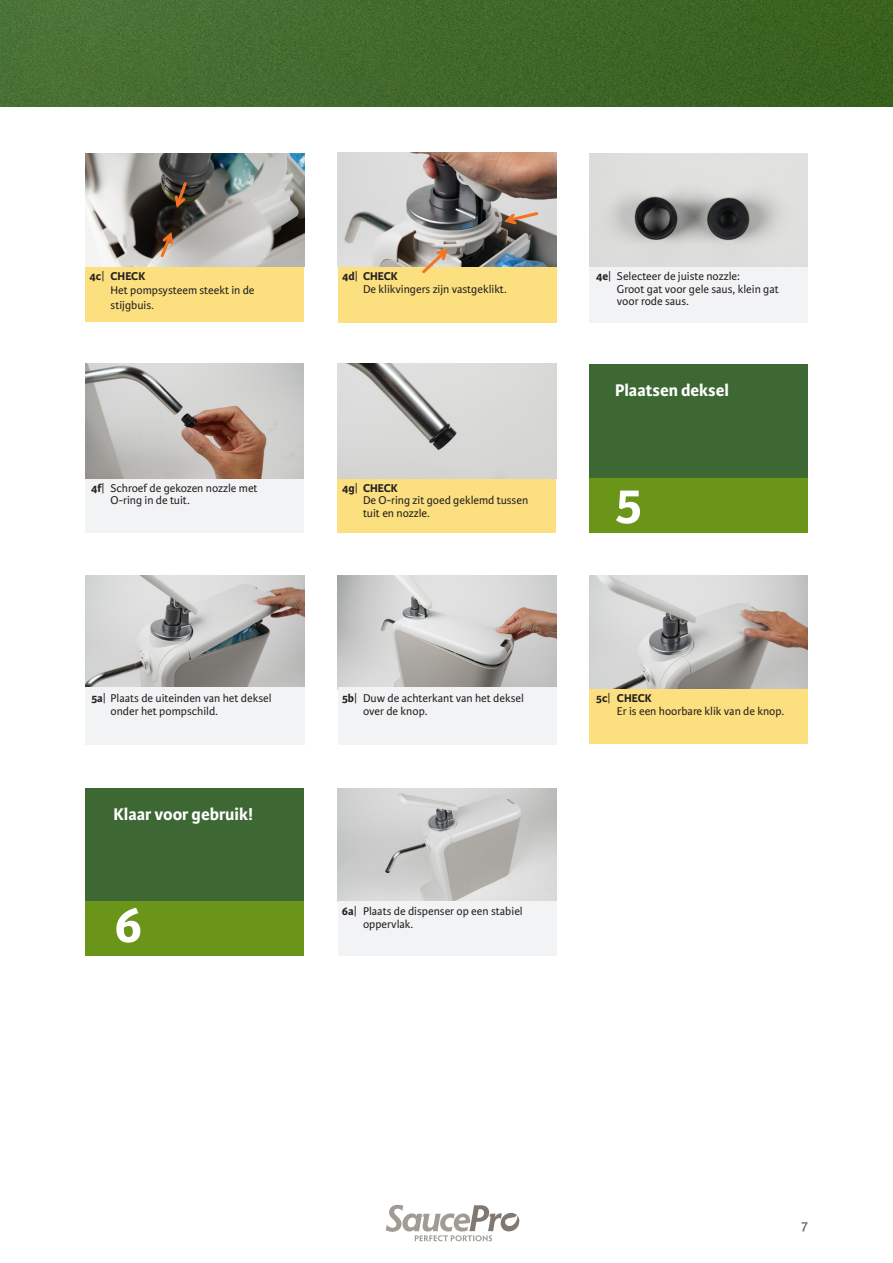
<style>
.page{position:relative;width:893px;height:1263px;background:#fff}
.page>*{position:absolute;margin:0;border:0;box-sizing:border-box;transform-origin:0 0}
.t1{font:700 54px "Karmina Sans";color:#fff}
.t2{font:700 18px "Karmina Sans";color:#fff}
.t3{font:15px "Karmina Sans";color:#57585a}
.t4{font:12px/12.8px "Karmina Sans";color:#231f20}
.t5{font:700 12px "Karmina Sans";color:#231f20}
.s1{font-weight:400}
.s2{font-weight:700}
</style>
<div class="page">
<img style="left:0;top:0;width:893px;height:106px">
<svg style="left:386px;top:1205px;width:133px;height:36px"></svg>
<div style="left:85px;top:266px;width:219px;height:56px;background:#fcdf7f"></div>
<img style="left:85px;top:153px;width:219px;height:113px">
<div style="left:590px;top:364px;width:218px;height:116px;background:#3e6833"></div>
<div style="left:590px;top:479px;width:218px;height:54px;background:#6b9519"></div>
<img style="left:85px;top:575px;width:219px;height:113px">
<div style="left:85px;top:688px;width:219px;height:57px;background:#f2f3f4"></div>
<img style="left:338px;top:575px;width:219px;height:113px">
<div style="left:338px;top:688px;width:219px;height:57px;background:#f2f3f4"></div>
<div style="left:85px;top:788px;width:218px;height:113px;background:#3e6833"></div>
<div style="left:85px;top:901px;width:218px;height:55px;background:#6b9519"></div>
<div style="left:590px;top:688px;width:218px;height:56px;background:#fcdf7f"></div>
<img style="left:590px;top:575px;width:218px;height:113px">
<img style="left:338px;top:788px;width:218px;height:113px">
<div style="left:338px;top:901px;width:218px;height:55px;background:#f2f3f4"></div>
<div style="left:85px;top:474px;width:219px;height:59px;background:#f2f3f4"></div>
<img style="left:85px;top:364px;width:219px;height:114px">
<div style="left:338px;top:478px;width:218px;height:55px;background:#fcdf7f"></div>
<img style="left:338px;top:364px;width:218px;height:114px">
<div style="left:338px;top:267px;width:218px;height:55px;background:#fcdf7f"></div>
<img style="left:338px;top:153px;width:218px;height:114px">
<svg style="left:419px;top:247px;width:31px;height:27px"></svg>
<svg style="left:501px;top:210px;width:39px;height:17px"></svg>
<div style="left:589px;top:264px;width:219px;height:58px;background:#f2f3f4"></div>
<img style="left:589px;top:154px;width:219px;height:112px">
<svg style="left:158px;top:229px;width:17px;height:31px"></svg>
<svg style="left:173px;top:180px;width:16px;height:31px"></svg>
<p class="t5" style="left:90px;top:269px;width:16px">4c<span class="s1">|</span></p>
<p class="t5" style="left:111px;top:269px;width:36px">CHECK</p>
<p class="t4" style="left:111px;top:283px;width:146px;line-height:14.4px">Het pompsysteem steekt in de stijgbuis.</p>
<p class="t5" style="left:342px;top:269px;width:57px">4d<span class="s1">|</span> CHECK</p>
<p class="t4" style="left:363px;top:283px;width:145px">De klikvingers zijn vastgeklikt.</p>
<p class="t5" style="left:91px;top:481px;width:15px">4f<span class="s1">|</span></p>
<p class="t5" style="left:342px;top:481px;width:57px">4g<span class="s1">|</span> CHECK</p>
<p class="t4" style="left:363px;top:494px;width:167px">De O-ring zit goed geklemd tussen tuit en nozzle.</p>
<p class="t4" style="left:111px;top:482px;width:149px">Schroef de gekozen nozzle met<br>O-ring in de tuit.</p>
<p class="t5" style="left:342px;top:691px;width:17px">5b<span class="s1">|</span></p>
<p class="t4" style="left:111px;top:692px;width:163px;text-indent:-19px"><span class="s2">5a</span>| Plaats de uiteinden van het deksel onder het pompschild.</p>
<p class="t4" style="left:363px;top:692px;width:162px">Duw de achterkant van het deksel over de knop.</p>
<p class="t2" style="left:114px;top:804px;width:141px">Klaar voor gebruik!</p>
<p class="t1" style="left:114px;top:893px;width:30px">6</p>
<p class="t5" style="left:342px;top:904px;width:17px">6a<span class="s1">|</span></p>
<p class="t4" style="left:363px;top:905px;width:161px">Plaats de dispenser op een stabiel oppervlak.</p>
<p class="t5" style="left:596px;top:269px;width:17px">4e<span class="s1">|</span></p>
<p class="t4" style="left:617px;top:270px;width:124px">Selecteer de juiste nozzle:</p>
<p class="t4" style="left:617px;top:283px;width:163px">Groot gat voor gele saus, klein gat voor rode saus.</p>
<p class="t2" style="left:615px;top:380px;width:115px">Plaatsen deksel</p>
<p class="t1" style="left:616px;top:470px;width:28px">5</p>
<p class="t5" style="left:596px;top:691px;width:16px">5c<span class="s1">|</span></p>
<p class="t5" style="left:617px;top:691px;width:36px">CHECK</p>
<p class="t4" style="left:617px;top:705px;width:169px">Er is een hoorbare klik van de knop.</p>
<p class="t3" style="left:801px;top:1216px;width:8px">7</p>
</div>
